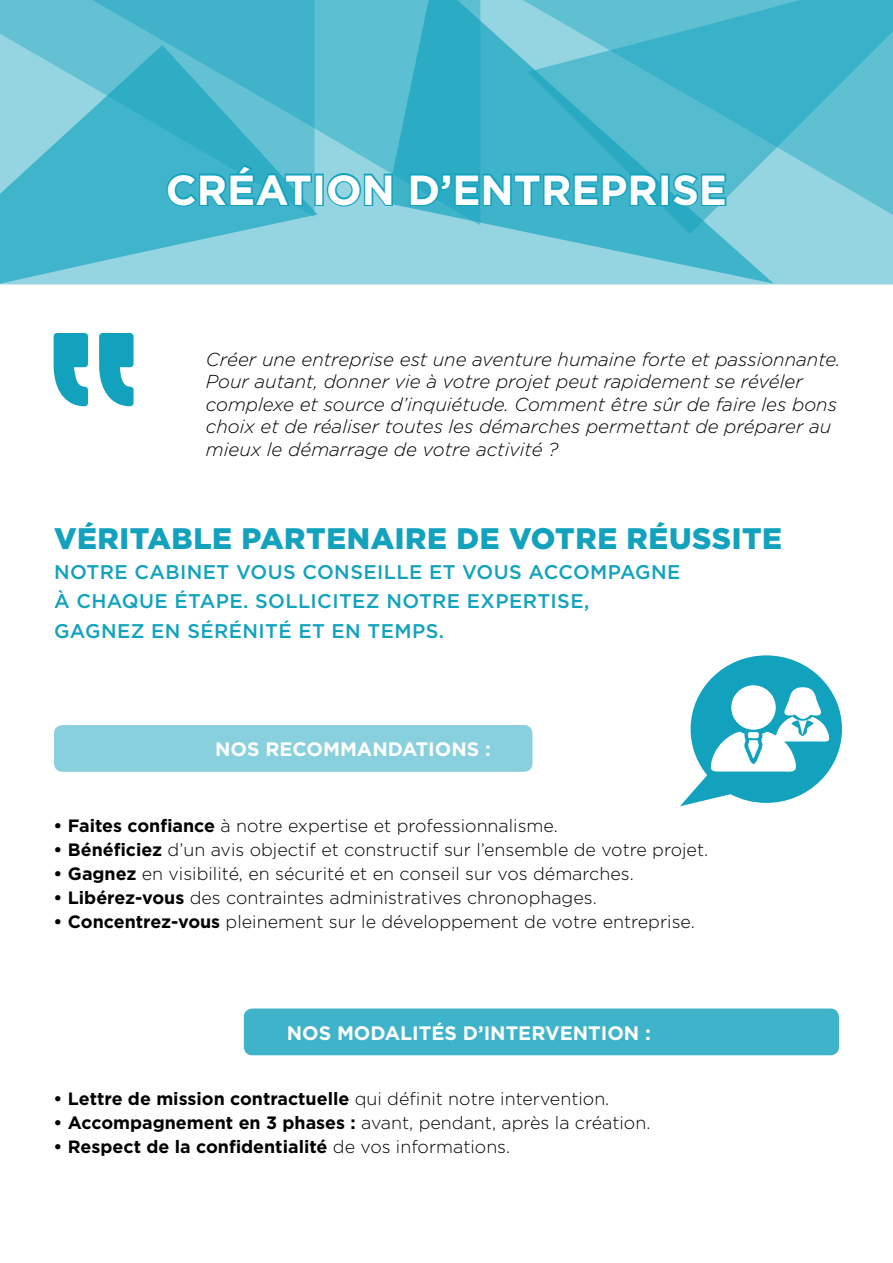
<style>
.page{position:relative;width:893px;height:1263px;background:#fff}
.page>*{position:absolute;margin:0;border:0;box-sizing:border-box;transform-origin:0 0}
.t1{font:700 42px "Gotham";color:#fff}
.t2{font:900 29.7px "Gotham";letter-spacing:.02em;color:#12a2be}
.t3{font:500 19.8px/29.7px "Gotham";letter-spacing:.02em;color:#12a2be}
.t4{font:700 19.5px "Gotham";color:#fff}
.t5{font:italic 300 18.75px/22.5px "Gotham";color:#000}
.t6{font:300 17.85px "Gotham";color:#000}
.t7{font:700 17.85px "Gotham";color:#000}
.s1{font-weight:700}
.s2{font-weight:300}
</style>
<div class="page">
<div style="left:319px;top:227px;width:574px;height:57px;background:#95d5e1"></div>
<svg style="left:0;top:218px;width:319px;height:67px;background:#73c8d7"></svg>
<svg style="left:385px;top:0;width:391px;height:285px;background:#74c8d8"></svg>
<svg style="left:0;top:0;width:34px;height:218px;background:#7bcad9"></svg>
<svg style="left:34px;top:0;width:447px;height:227px;background:#4eb9cd"></svg>
<svg style="left:526px;top:0;width:367px;height:235px;background:#55bccf"></svg>
<svg style="left:680px;top:655px;width:162px;height:151px"></svg>
<div style="left:244px;top:1008px;width:595px;height:47px;background:#3fb3ca;border-radius:9px"></div>
<div style="left:54px;top:725px;width:478px;height:47px;background:#88d0de;border-radius:9px"></div>
<svg style="left:99px;top:333px;width:35px;height:73px"></svg>
<svg style="left:54px;top:333px;width:34px;height:73px"></svg>
<svg style="left:165px;top:163px;width:149px;height:45px;background:#32aec6"></svg>
<div style="left:314px;top:174px;width:10px;height:32px;border:3px solid #12a2be"></div>
<svg style="left:325px;top:172px;width:69px;height:36px;background:#5fc0d2"></svg>
<svg style="left:408px;top:172px;width:254px;height:35px;background:#28aac3"></svg>
<div style="left:660px;top:174px;width:10px;height:32px;border:3px solid #12a2be"></div>
<svg style="left:669px;top:172px;width:59px;height:36px;background:#35afc7"></svg>
<h1 class="t1" style="left:166px;top:162px;width:563px">CRÉATION D’ENTREPRISE</h1>
<p class="t5" style="left:206px;top:347px;width:636px">Créer une entreprise est une aventure humaine forte et passionnante.<br>Pour autant, donner vie à votre projet peut rapidement se révéler complexe et source d’inquiétude. Comment être sûr de faire les bons choix et de réaliser toutes les démarches permettant de préparer au mieux le démarrage de votre activité ?</p>
<h2 class="t2" style="left:54px;top:518px;width:730px">VÉRITABLE PARTENAIRE DE VOTRE RÉUSSITE</h2>
<p class="t3" style="left:54px;top:556px;width:628px">NOTRE CABINET VOUS CONSEILLE ET VOUS ACCOMPAGNE<br>À CHAQUE ÉTAPE. SOLLICITEZ NOTRE EXPERTISE,<br>GAGNEZ EN SÉRÉNITÉ ET EN TEMPS.</p>
<p class="t4" style="left:215px;top:736px;width:277px">NOS RECOMMANDATIONS :</p>
<p class="t6" style="left:54px;top:815px;width:506px"><span class="s1">• Faites confiance</span> à notre expertise et professionnalisme.</p>
<p class="t6" style="left:54px;top:839px;width:656px"><span class="s1">• Bénéficiez</span> d’un avis objectif et constructif sur l’ensemble de votre projet.</p>
<p class="t6" style="left:54px;top:863px;width:582px"><span class="s1">• Gagnez</span> en visibilité, en sécurité et en conseil sur vos démarches.</p>
<p class="t6" style="left:54px;top:887px;width:545px"><span class="s1">• Libérez-vous</span> des contraintes administratives chronophages.</p>
<p class="t6" style="left:54px;top:911px;width:643px"><span class="s1">• Concentrez-vous</span> pleinement sur le développement de votre entreprise.</p>
<p class="t4" style="left:287px;top:1020px;width:366px">NOS MODALITÉS D’INTERVENTION :</p>
<p class="t7" style="left:54px;top:1086px;width:557px">• Lettre de mission contractuelle <span class="s2">qui définit notre intervention.</span></p>
<p class="t6" style="left:54px;top:1111px;width:598px"><span class="s1">• Accompagnement en 3 phases :</span> avant, pendant, après la création.</p>
<p class="t7" style="left:54px;top:1134px;width:458px">• Respect de la confidentialité <span class="s2">de vos informations.</span></p>
</div>
